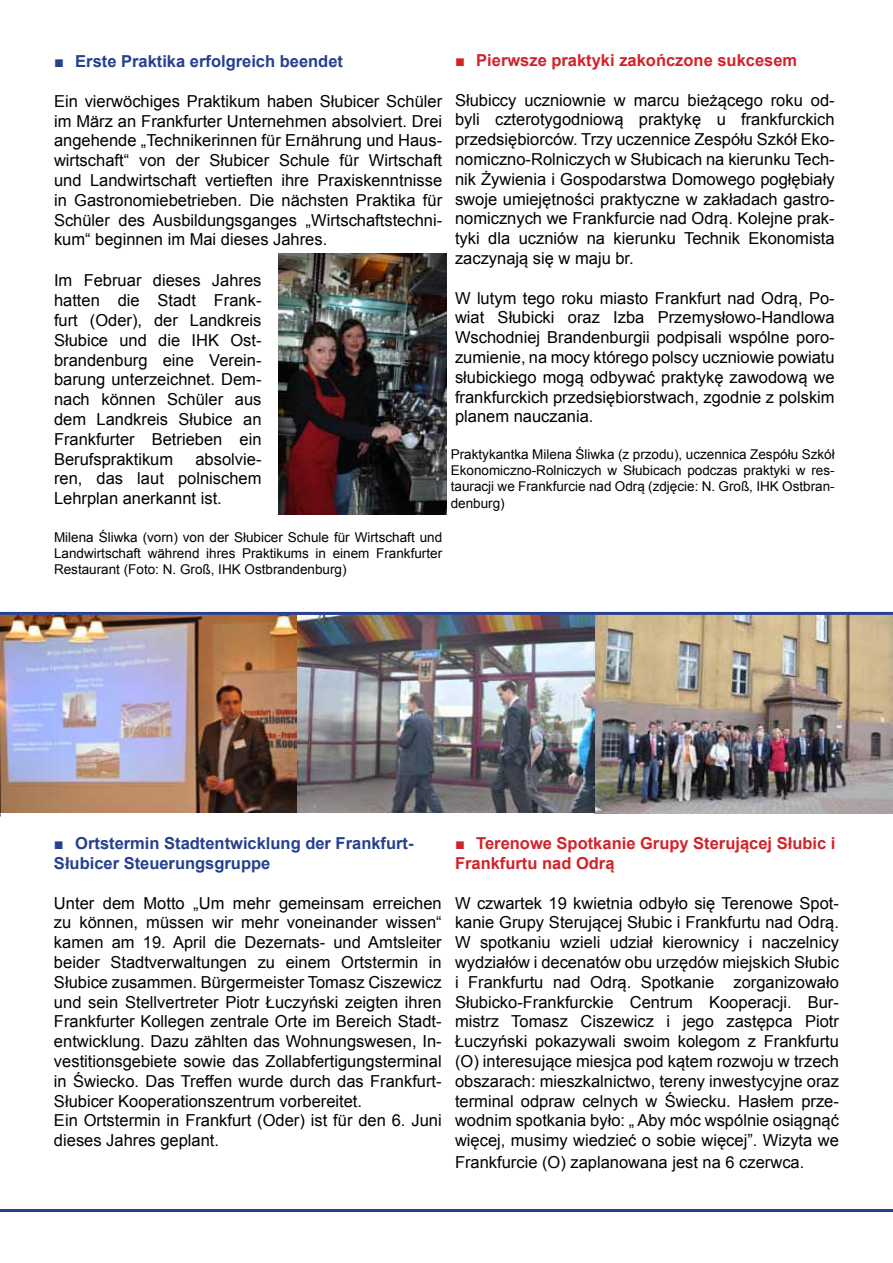
<style>
.page{position:relative;width:893px;height:1263px;background:#fff}
.page>*{position:absolute;margin:0;border:0;box-sizing:border-box;transform-origin:0 0}
.t1{font:16.5px/19.8px "Arial";color:#000;text-align:justify}
.t2{font:700 16.5px/19.8px "Arial";color:#25408f}
.t3{font:700 16.5px/19.8px "Arial";color:#d2232a}
.t4{font:13.5px/16.2px "Arial";color:#000;text-align:justify}
.s1{font-weight:400}
</style>
<div class="page">
<hr style="left:0;top:1209px;width:893px;height:3px;background:#25408f">
<img style="left:279px;top:254px;width:167px;height:260px">
<hr style="left:0;top:612px;width:893px;height:3px;background:#25408f">
<img style="left:0;top:616px;width:893px;height:197px">
<p class="t2" style="left:54px;top:52px;width:291px"><span class="s1">■</span> Erste Praktika erfolgreich beendet</p>
<p class="t1" style="left:54px;top:91px;width:390px">Ein vierwöchiges Praktikum haben Słubicer Schüler im März an Frankfurter Unternehmen absolviert. Drei angehende „Technikerinnen für Ernährung und Haus&shy;wirtschaft“ von der Słubicer Schule für Wirtschaft und Landwirtschaft vertieften ihre Praxiskenntnisse in Gastronomiebetrieben. Die nächsten Praktika für Schüler des Ausbildungsganges „Wirtschaftstechni&shy;kum“ beginnen im Mai dieses Jahres.</p>
<p class="t1" style="left:54px;top:271px;width:209px">Im Februar dieses Jahres hatten die Stadt Frank&shy;furt (Oder), der Landkreis Słubice und die IHK Ost&shy;brandenburg eine Verein&shy;barung unterzeichnet. Dem&shy;nach können Schüler aus dem Landkreis Słubice an Frankfurter Betrieben ein Berufspraktikum</p>
<p class="t1" style="left:54px;top:449px;width:209px;text-indent:141px">absolvie&shy;ren, das laut polnischem Lehrplan anerkannt ist.</p>
<p class="t4" style="left:54px;top:529px;width:390px">Milena Śliwka (vorn) von der Słubicer Schule für Wirtschaft und Landwirtschaft während ihres Praktikums in einem Frankfurter Restaurant (Foto: N. Groß, IHK Ostbrandenburg)</p>
<p class="t3" style="left:455px;top:51px;width:344px"><span class="s1">■</span> Pierwsze praktyki zakończone sukcesem</p>
<p class="t1" style="left:455px;top:90px;width:381px">Słubiccy uczniownie w marcu bieżącego roku od&shy;byli czterotygodniową praktykę u frankfurckich przedsiębiorców. Trzy uczennice Zespółu Szkół Eko&shy;nomiczno-Rolniczych w Słubicach na kierunku Tech&shy;nik Żywienia i Gospodarstwa Domowego pogłębiały swoje umiejętności praktyczne w zakładach gastro&shy;nomicznych we Frankfurcie nad Odrą. Kolejne prak&shy;tyki dla uczniów na kierunku Technik Ekonomista zaczynają się w maju br.</p>
<p class="t1" style="left:455px;top:288px;width:381px">W lutym tego roku miasto Frankfurt nad Odrą, Po&shy;wiat Słubicki oraz Izba Przemysłowo-Handlowa Wschodniej Brandenburgii podpisali wspólne poro&shy;zumienie, na mocy którego polscy uczniowie powiatu słubickiego mogą odbywać praktykę zawodową we frankfurckich przedsiębiorstwach, zgodnie z polskim planem nauczania.</p>
<p class="t4" style="left:451px;top:446px;width:385px">Praktykantka Milena Śliwka (z przodu), uczennica Zespółu Szkół Ekonomiczno-Rolniczych w Słubicach podczas praktyki w res&shy;tauracji we Frankfurcie nad Odrą (zdjęcie: N. Groß, IHK Ostbran&shy;denburg)</p>
<p class="t2" style="left:54px;top:834px;width:361px"><span class="s1">■</span> Ortstermin Stadtentwicklung der Frankfurt-<br>Słubicer Steuerungsgruppe</p>
<p class="t1" style="left:54px;top:893px;width:389px;text-align:left">Unter dem Motto „Um mehr gemeinsam erreichen zu können, müssen wir mehr voneinander wissen“ kamen am 19. April die Dezernats- und Amtsleiter beider Stadtverwaltungen zu einem Ortstermin in Słubice zusammen. Bürgermeister Tomasz Ciszewicz und sein Stellvertreter Piotr Łuczyński zeigten ihren Frankfurter Kollegen zentrale Orte im Bereich Stadt&shy;entwicklung. Dazu zählten das Wohnungswesen, In&shy;vestitionsgebiete sowie das Zollabfertigungsterminal in Świecko. Das Treffen wurde durch das Frankfurt-Słubicer Kooperationszentrum vorbereitet.<br>Ein Ortstermin in Frankfurt (Oder) ist für den 6. Juni dieses Jahres geplant.</p>
<p class="t3" style="left:455px;top:834px;width:382px"><span class="s1">■</span> Terenowe Spotkanie Grupy Sterującej Słubic i<br>Frankfurtu nad Odrą</p>
<p class="t1" style="left:455px;top:893px;width:385px">W czwartek 19 kwietnia odbyło się Terenowe Spot&shy;kanie Grupy Sterującej Słubic i Frankfurtu nad Odrą.<br>W spotkaniu wzieli udział kierownicy i naczelnicy wydziałów i decenatów obu urzędów miejskich Słubic i Frankfurtu nad Odrą. Spotkanie zorganizowało Słubicko-Frankfurckie Centrum Kooperacji. Bur&shy;mistrz Tomasz Ciszewicz i jego zastępca Piotr Łuczyński pokazywali swoim kolegom z Frankfurtu (O) interesujące miesjca pod kątem rozwoju w trzech obszarach: mieszkalnictwo, tereny inwestycyjne oraz terminal odpraw celnych w Świecku. Hasłem prze&shy;wodnim spotkania było: „ Aby móc wspólnie osiągnąć więcej, musimy wiedzieć o sobie więcej”. Wizyta we</p>
<p class="t1" style="left:455px;top:1152px;width:351px">Frankfurcie (O) zaplanowana jest na 6 czerwca.</p>
</div>
